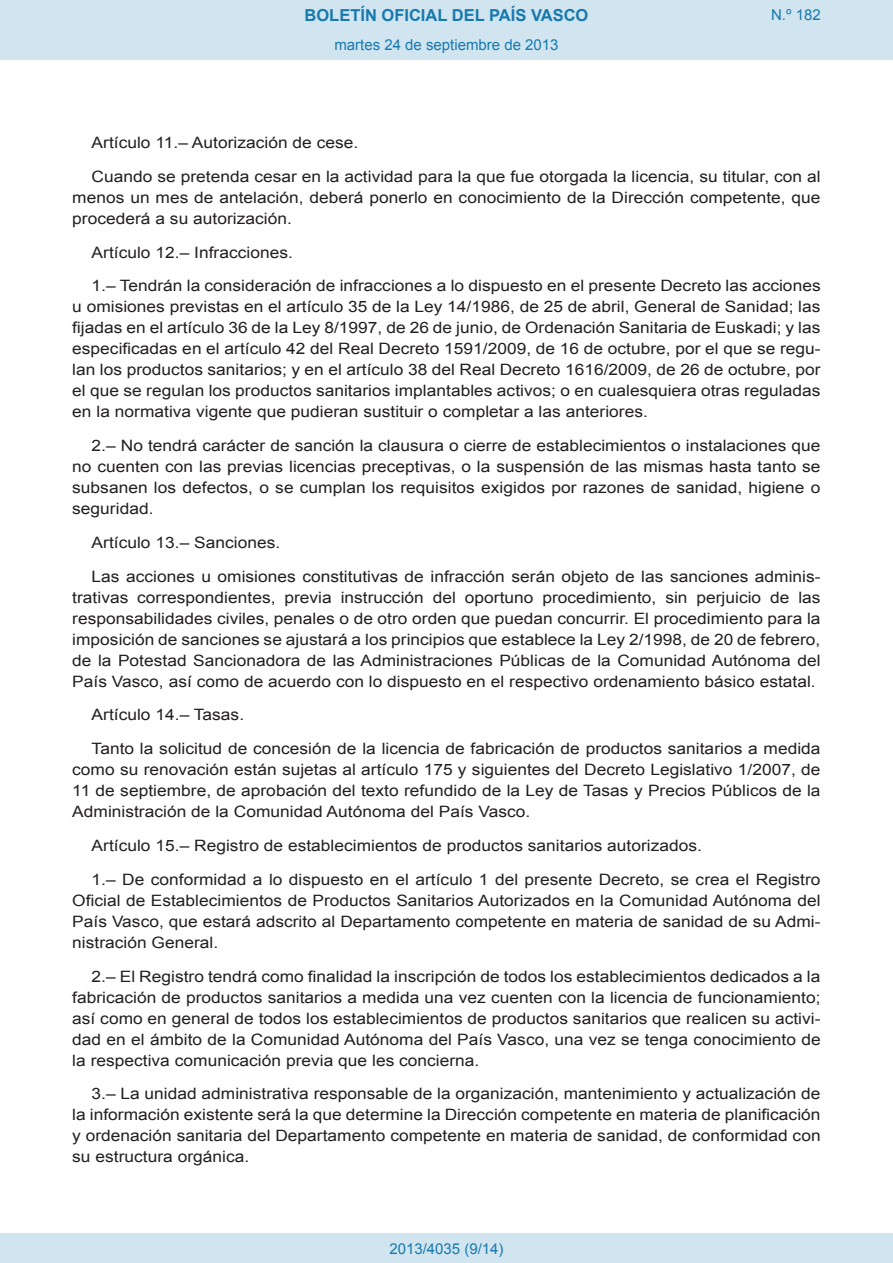
<style>
.page{position:relative;width:893px;height:1263px;background:#fff}
.page>*{position:absolute;margin:0;border:0;box-sizing:border-box;transform-origin:0 0}
.t1{font:700 16.5px "Arial";color:#1879ad}
.BOPVDetalle{font:15.6px/21px "Arial";color:#231f20;text-align:justify;scale:1.11 1}
.Paginacion_Centro{font:15px "Arial";color:#1879ad}
</style>
<div class="page">
<div style="left:0;top:0;width:893px;height:60px;background:#d0e5f0"></div>
<div style="left:0;top:1233px;width:893px;height:30px;background:#d0e5f0"></div>
<p class="t1" style="left:305px;top:4px;width:285px">BOLETÍN OFICIAL DEL PAÍS VASCO</p>
<p class="Paginacion_Centro" style="left:334px;top:35px;width:226px">martes 24 de septiembre de 2013</p>
<p class="Paginacion_Centro" style="left:771px;top:5px;width:51px">N.º 182</p>
<p class="BOPVDetalle" style="left:92px;top:132px;width:242px">Artículo 11.– Autorización de cese.</p>
<p class="BOPVDetalle" style="left:72px;top:166px;width:676px;text-indent:19px">Cuando se pretenda cesar en la actividad para la que fue otorgada la licencia, su titular, con al menos un mes de antelación, deberá ponerlo en conocimiento de la Dirección competente, que procederá a su autorización.</p>
<p class="BOPVDetalle" style="left:92px;top:242px;width:183px">Artículo 12.– Infracciones.</p>
<p class="BOPVDetalle" style="left:72px;top:276px;width:676px;text-indent:19px">1.– Tendrán la consideración de infracciones a lo dispuesto en el presente Decreto las acciones u omisiones previstas en el artículo 35 de la Ley 14/1986, de 25 de abril, General de Sanidad; las fijadas en el artículo 36 de la Ley 8/1997, de 26 de junio, de Ordenación Sanitaria de Euskadi; y las especificadas en el artículo 42 del Real Decreto 1591/2009, de 16 de octubre, por el que se regu&shy;lan los productos sanitarios; y en el artículo 38 del Real Decreto 1616/2009, de 26 de octubre, por el que se regulan los productos sanitarios implantables activos; o en cualesquiera otras reguladas en la normativa vigente que pudieran sustituir o completar a las anteriores.</p>
<p class="BOPVDetalle" style="left:72px;top:435px;width:676px;text-indent:19px">2.– No tendrá carácter de sanción la clausura o cierre de establecimientos o instalaciones que no cuenten con las previas licencias preceptivas, o la suspensión de las mismas hasta tanto se subsanen los defectos, o se cumplan los requisitos exigidos por razones de sanidad, higiene o seguridad.</p>
<p class="BOPVDetalle" style="left:92px;top:532px;width:171px">Artículo 13.– Sanciones.</p>
<p class="BOPVDetalle" style="left:72px;top:566px;width:676px;text-indent:19px">Las acciones u omisiones constitutivas de infracción serán objeto de las sanciones adminis&shy;trativas correspondientes, previa instrucción del oportuno procedimiento, sin perjuicio de las responsabilidades civiles, penales o de otro orden que puedan concurrir. El procedimiento para la imposición de sanciones se ajustará a los principios que establece la Ley 2/1998, de 20 de febrero, de la Potestad Sancionadora de las Administraciones Públicas de la Comunidad Autónoma del País Vasco, así como de acuerdo con lo dispuesto en el respectivo ordenamiento básico estatal.</p>
<p class="BOPVDetalle" style="left:92px;top:705px;width:139px">Artículo 14.– Tasas.</p>
<p class="BOPVDetalle" style="left:72px;top:738px;width:676px;text-indent:19px">Tanto la solicitud de concesión de la licencia de fabricación de productos sanitarios a medida como su renovación están sujetas al artículo 175 y siguientes del Decreto Legislativo 1/2007, de 11 de septiembre, de aprobación del texto refundido de la Ley de Tasas y Precios Públicos de la Administración de la Comunidad Autónoma del País Vasco.</p>
<p class="BOPVDetalle" style="left:92px;top:835px;width:551px">Artículo 15.– Registro de establecimientos de productos sanitarios autorizados.</p>
<p class="BOPVDetalle" style="left:72px;top:869px;width:676px;text-indent:19px">1.– De conformidad a lo dispuesto en el artículo 1 del presente Decreto, se crea el Registro Oficial de Establecimientos de Productos Sanitarios Autorizados en la Comunidad Autónoma del País Vasco, que estará adscrito al Departamento competente en materia de sanidad de su Admi&shy;nistración General.</p>
<p class="BOPVDetalle" style="left:72px;top:966px;width:676px;text-indent:19px">2.– El Registro tendrá como finalidad la inscripción de todos los establecimientos dedicados a la fabricación de productos sanitarios a medida una vez cuenten con la licencia de funcionamiento; así como en general de todos los establecimientos de productos sanitarios que realicen su activi&shy;dad en el ámbito de la Comunidad Autónoma del País Vasco, una vez se tenga conocimiento de la respectiva comunicación previa que les concierna.</p>
<p class="BOPVDetalle" style="left:72px;top:1083px;width:676px;text-indent:19px">3.– La unidad administrativa responsable de la organización, mantenimiento y actualización de la información existente será la que determine la Dirección competente en materia de planificación y ordenación sanitaria del Departamento competente en materia de sanidad, de conformidad con su estructura orgánica.</p>
<p class="Paginacion_Centro" style="left:389px;top:1238px;width:116px">2013/4035 (9/14)</p>
</div>
